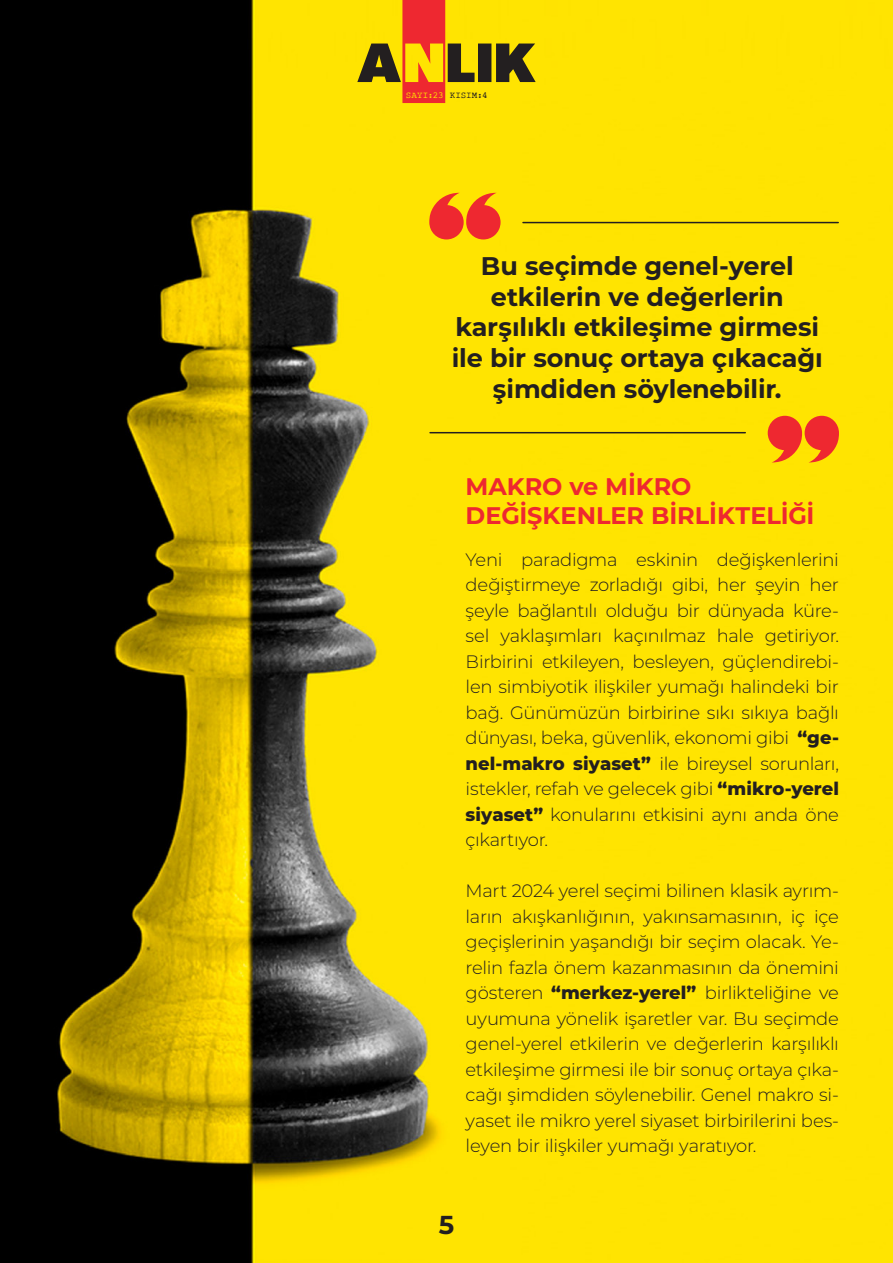
<style>
.page{position:relative;width:893px;height:1263px;background:#fff}
.page>*{position:absolute;margin:0;border:0;box-sizing:border-box;transform-origin:0 0}
.t1{font:700 25.95px "Montserrat";color:#231f20}
.t2{font:700 25.5px/30.6px "Montserrat";letter-spacing:-.005em;color:#231f20;text-align:center}
.t3{font:700 24px/28.8px "Montserrat";color:#ee2830}
.t4{font:300 18px/25.5px "Montserrat";letter-spacing:-.02em;color:#231f20;text-align:justify}
.t5{font:9.3px "Rough Typewriter";letter-spacing:.01em;color:#ffe300}
.s1{color:#231f20}
.s2{font-weight:800}
</style>
<div class="page">
<img style="left:0;top:0;width:893px;height:1263px">
<svg style="left:429px;top:193px;width:72px;height:46px;background:#f3691f"></svg>
<hr style="left:523px;top:222px;width:315px;height:1px;background:#231f20">
<svg style="left:768px;top:416px;width:71px;height:46px;background:#f36720"></svg>
<hr style="left:430px;top:432px;width:315px;height:1px;background:#231f20">
<svg style="left:357px;top:0;width:179px;height:103px;background:#d4a00e"></svg>
<p class="t5" style="left:406px;top:90px;width:83px">SAYI:23 <span class="s1">KISIM:4</span></p>
<h2 class="t2" style="left:452px;top:250px;width:372px">Bu seçimde genel-yerel etkilerin ve değerlerin karşılıklı etkileşime girmesi ile bir sonuç ortaya çıkacağı şimdiden söylenebilir.</h2>
<h3 class="t3" style="left:466px;top:471px;width:350px">MAKRO ve MİKRO<br>DEĞİŞKENLER BİRLİKTELİĞİ</h3>
<p class="t4" style="left:466px;top:546px;width:375px">Yeni paradigma eskinin değişkenlerini değiştirmeye zorladığı gibi, her şeyin her şeyle bağlantılı olduğu bir dünyada küre&shy;sel yaklaşımları kaçınılmaz hale getiriyor.<br>Birbirini etkileyen, besleyen, güçlendirebi&shy;len simbiyotik ilişkiler yumağı halindeki bir bağ. Günümüzün birbirine sıkı sıkıya bağlı dünyası, beka, güvenlik, ekonomi gibi <span class="s2">“ge&shy;nel-makro siyaset”</span> ile bireysel sorunları, istekler, refah ve gelecek gibi <span class="s2">“mikro-yerel siyaset”</span> konularını etkisini aynı anda öne çıkartıyor.</p>
<p class="t4" style="left:466px;top:878px;width:375px">Mart 2024 yerel seçimi bilinen klasik ayrım&shy;ların akışkanlığının, yakınsamasının, iç içe geçişlerinin yaşandığı bir seçim olacak. Ye&shy;relin fazla önem kazanmasının da önemini gösteren <span class="s2">“merkez-yerel”</span> birlikteliğine ve uyumuna yönelik işaretler var. Bu seçimde genel-yerel etkilerin ve değerlerin karşılıklı etkileşime girmesi ile bir sonuç ortaya çıka&shy;cağı şimdiden söylenebilir. Genel makro si&shy;yaset ile mikro yerel siyaset birbirilerini bes&shy;leyen bir ilişkiler yumağı yaratıyor.</p>
<h1 class="t1" style="left:439px;top:1207px;width:17px">5</h1>
</div>
